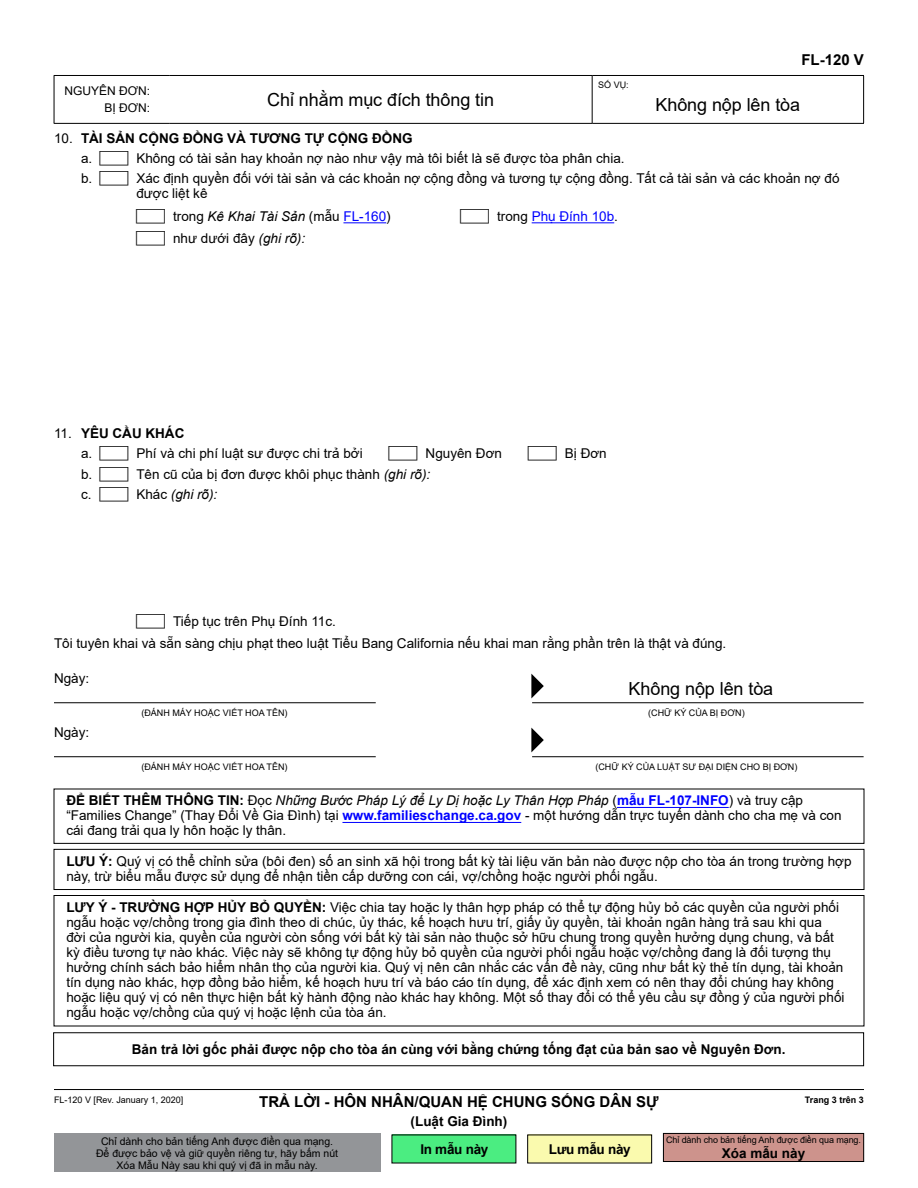
<style>
.page{position:relative;width:918px;height:1188px;background:#fff}
.page>*{position:absolute;margin:0;border:0;box-sizing:border-box;transform-origin:0 0}
.t1{font:30px "Checkbox";color:#000}
.t2{font:18px "Arial";letter-spacing:-.005em;color:#000}
.t3{font:700 15px "Arial";color:#000}
.t4{font:13.5px/15px "Arial";color:#000}
.t5{font:700 13.5px/20.2px "Arial";color:#000}
.t6{font:italic 13.5px "Arial";color:#000}
.t7{font:13.5px "Arial";color:#00f}
.t8{font:700 13.5px "Arial";letter-spacing:-.02em;color:#000}
.t9{font:12px/17.2px "Arial";color:#000;text-align:right}
.t10{font:10.5px/12px "Arial";color:#000;text-align:center}
.t11{font:9px "Arial";color:#000}
.t12{font:700 9px "Arial";color:#000}
.s1{font-weight:400}
.s2{font-style:normal}
.s3{font-style:normal;color:#00f}
.s4{color:#000}
.s5{font-style:italic}
.s6{font-weight:700}
.s7{font-weight:700;color:#00f}
</style>
<div class="page">
<hr style="left:54px;top:75px;width:115px;height:1px;background:#000">
<hr style="left:54px;top:76px;width:1px;height:47px;background:#000">
<hr style="left:169px;top:75px;width:423px;height:1px;background:#000">
<hr style="left:592px;top:75px;width:272px;height:1px;background:#000">
<hr style="left:863px;top:76px;width:1px;height:47px;background:#000">
<hr style="left:54px;top:123px;width:115px;height:1px;background:#000">
<hr style="left:169px;top:123px;width:423px;height:1px;background:#000">
<hr style="left:592px;top:123px;width:272px;height:1px;background:#000">
<hr style="left:592px;top:76px;width:1px;height:47px;background:#000">
<hr style="left:54px;top:1089px;width:810px;height:1px;background:#000">
<hr style="left:343px;top:222px;width:43px;height:1px;background:#00f">
<hr style="left:532px;top:222px;width:82px;height:1px;background:#00f">
<hr style="left:54px;top:702px;width:322px;height:1px;background:#000">
<hr style="left:532px;top:702px;width:332px;height:1px;background:#000">
<svg style="left:531px;top:674px;width:13px;height:24px"></svg>
<hr style="left:54px;top:756px;width:322px;height:1px;background:#000">
<hr style="left:532px;top:756px;width:332px;height:1px;background:#000">
<svg style="left:531px;top:728px;width:13px;height:24px"></svg>
<hr style="left:617px;top:807px;width:112px;height:1px;background:#00f">
<hr style="left:342px;top:822px;width:179px;height:1px;background:#00f">
<div style="left:54px;top:789px;width:810px;height:55px;border:1px solid #000"></div>
<div style="left:54px;top:849px;width:810px;height:41px;border:1px solid #000"></div>
<div style="left:54px;top:895px;width:810px;height:131px;border:1px solid #000"></div>
<div style="left:54px;top:1133px;width:326px;height:39px;background:#939598"></div>
<div style="left:392px;top:1135px;width:124px;height:28px;background:#4bed81"></div>
<div style="left:528px;top:1135px;width:124px;height:28px;background:#fafaae"></div>
<div style="left:663px;top:1133px;width:201px;height:29px;background:#cd938c"></div>
<div style="left:663px;top:1133px;width:201px;height:29px;border:1px solid #000"></div>
<p class="t9" style="left:64px;top:82px;width:87px">NGUYÊN ĐƠN:<br>BỊ ĐƠN:</p>
<h2 class="t2" style="left:267px;top:87px;width:228px">Chỉ nhằm mục đích thông tin</h2>
<p class="t11" style="left:598px;top:79px;width:32px">SỐ VỤ:</p>
<p class="t5" style="left:81px;top:128px;width:333px;text-indent:-27px"><span class="s1">10.</span> TÀI SẢN CỘNG ĐỒNG VÀ TƯƠNG TỰ CỘNG ĐỒNG <span class="s1">a.</span></p>
<h1 class="t1" style="left:99px;top:138px;width:31px">*</h1>
<p class="t4" style="left:136px;top:151px;width:490px">Không có tài sản hay khoản nợ nào như vậy mà tôi biết là sẽ được tòa phân chia.</p>
<p class="t3" style="left:801px;top:49px;width:64px">FL-120 V</p>
<h2 class="t2" style="left:656px;top:93px;width:146px">Không nộp lên tòa</h2>
<p class="t4" style="left:81px;top:171px;width:13px">b.</p>
<h1 class="t1" style="left:99px;top:158px;width:31px">*</h1>
<p class="t4" style="left:136px;top:171px;width:705px">Xác định quyền đối với tài sản và các khoản nợ cộng đồng và tương tự cộng đồng. Tất cả tài sản và các khoản nợ đó được liệt kê</p>
<h1 class="t1" style="left:136px;top:196px;width:31px">*</h1>
<p class="t6" style="left:173px;top:207px;width:219px"><span class="s2">trong</span> Kê Khai Tài Sản <span class="s2">(mẫu</span> <span class="s3">FL-160</span><span class="s2">)</span></p>
<h1 class="t1" style="left:460px;top:196px;width:31px">*</h1>
<p class="t7" style="left:497px;top:207px;width:122px"><span class="s4">trong</span> Phụ Đính 10b<span class="s4">.</span></p>
<h1 class="t1" style="left:136px;top:218px;width:31px">*</h1>
<p class="t4" style="left:173px;top:231px;width:133px">như dưới đây <span class="s5">(ghi rõ):</span></p>
<p class="t5" style="left:81px;top:423px;width:105px;text-indent:-27px"><span class="s1">11.</span> YÊU CẦU KHÁC <span class="s1">a.</span></p>
<h1 class="t1" style="left:99px;top:433px;width:31px">*</h1>
<p class="t4" style="left:136px;top:446px;width:228px">Phí và chi phí luật sư được chi trả bởi</p>
<h1 class="t1" style="left:388px;top:433px;width:31px">*</h1>
<p class="t4" style="left:426px;top:446px;width:78px">Nguyên Đơn</p>
<h1 class="t1" style="left:528px;top:433px;width:31px">*</h1>
<p class="t4" style="left:565px;top:446px;width:43px">Bị Đơn</p>
<p class="t4" style="left:81px;top:466px;width:13px">b.</p>
<h1 class="t1" style="left:99px;top:454px;width:31px">*</h1>
<p class="t4" style="left:136px;top:466px;width:295px">Tên cũ của bị đơn được khôi phục thành <span class="s5">(ghi rõ):</span></p>
<p class="t4" style="left:81px;top:487px;width:12px">c.</p>
<h1 class="t1" style="left:99px;top:474px;width:31px">*</h1>
<p class="t6" style="left:136px;top:485px;width:83px"><span class="s2">Khác</span> (ghi rõ):</p>
<p class="t4" style="left:54px;top:611px;width:674px;line-height:21.9px;text-indent:119px">Tiếp tục trên Phụ Đính 11c.<br>Tôi tuyên khai và sẵn sàng chịu phạt theo luật Tiểu Bang California nếu khai man rằng phần trên là thật và đúng.</p>
<p class="t4" style="left:54px;top:670px;width:37px">Ngày:</p>
<p class="t11" style="left:141px;top:706px;width:148px">(ĐÁNH MÁY HOẶC VIẾT HOA TÊN)</p>
<p class="t11" style="left:648px;top:706px;width:98px">(CHỮ KÝ CỦA BỊ ĐƠN)</p>
<h1 class="t1" style="left:136px;top:601px;width:31px">*</h1>
<h2 class="t2" style="left:629px;top:677px;width:146px">Không nộp lên tòa</h2>
<p class="t4" style="left:54px;top:724px;width:37px">Ngày:</p>
<p class="t11" style="left:141px;top:760px;width:148px">(ĐÁNH MÁY HOẶC VIẾT HOA TÊN)</p>
<p class="t11" style="left:595px;top:760px;width:203px">(CHỮ KÝ CỦA LUẬT SƯ ĐẠI DIỆN CHO BỊ ĐƠN)</p>
<p class="t4" style="left:66px;top:793px;width:777px"><span class="s6">ĐỂ BIẾT THÊM THÔNG TIN:</span> Đọc <span class="s5">Những Bước Pháp Lý để Ly Dị hoặc Ly Thân Hợp Pháp</span> (<span class="s7">mẫu FL-107-INFO</span>) và truy cập “Families Change” (Thay Đổi Về Gia Đình) tại <span class="s7">www.familieschange.ca.gov</span> - một hướng dẫn trực tuyến dành cho cha mẹ và con cái đang trải qua ly hôn hoặc ly thân.</p>
<p class="t4" style="left:66px;top:853px;width:787px"><span class="s6">LƯU Ý:</span> Quý vị có thể chỉnh sửa (bôi đen) số an sinh xã hội trong bất kỳ tài liệu văn bản nào được nộp cho tòa án trong trường hợp này, trừ biểu mẫu được sử dụng để nhận tiền cấp dưỡng con cái, vợ/chồng hoặc người phối ngẫu.</p>
<p class="t4" style="left:66px;top:899px;width:780px"><span class="s6">LƯY Ý - TRƯỜNG HỢP HỦY BỎ QUYỀN:</span> Việc chia tay hoặc ly thân hợp pháp có thể tự động hủy bỏ các quyền của người phối ngẫu hoặc vợ/chồng trong gia đình theo di chúc, ủy thác, kế hoạch hưu trí, giấy ủy quyền, tài khoản ngân hàng trả sau khi qua đời của người kia, quyền của người còn sống với bất kỳ tài sản nào thuộc sở hữu chung trong quyền hưởng dụng chung, và bất kỳ điều tương tự nào khác. Việc này sẽ không tự động hủy bỏ quyền của người phối ngẫu hoặc vợ/chồng đang là đối tượng thụ hưởng chính sách bảo hiểm nhân thọ của người kia. Quý vị nên cân nhắc các vấn đề này, cũng như bất kỳ thẻ tín dụng, tài khoản tín dụng nào khác, hợp đồng bảo hiểm, kế hoạch hưu trí và báo cáo tín dụng, để xác định xem có nên thay đổi chúng hay không hoặc liệu quý vị có nên thực hiện bất kỳ hành động nào khác hay không. Một số thay đổi có thể yêu cầu sự đồng ý của người phối ngẫu hoặc vợ/chồng của quý vị hoặc lệnh của tòa án.</p>
<p class="t5" style="left:132px;top:1039px;width:655px">Bản trả lời gốc phải được nộp cho tòa án cùng với bằng chứng tống đạt của bản sao về Nguyên Đơn.</p>
<p class="t11" style="left:54px;top:1093px;width:131px">FL-120 V [Rev. January 1, 2020]</p>
<p class="t10" style="left:96px;top:1135px;width:244px">Chỉ dành cho bản tiếng Anh được điền qua mạng.<br>Để được bảo vệ và giữ quyền riêng tư, hãy bấm nút<br>Xóa Mẫu Này sau khi quý vị đã in mẫu này.</p>
<p class="t5" style="left:420px;top:1139px;width:70px">In mẫu này</p>
<p class="t8" style="left:549px;top:1140px;width:84px">Lưu mẫu này</p>
<p class="t3" style="left:259px;top:1091px;width:401px">TRẢ LỜI - HÔN NHÂN/QUAN HỆ CHUNG SỐNG DÂN SỰ</p>
<p class="t5" style="left:411px;top:1111px;width:98px">(Luật Gia Đình)</p>
<p class="t12" style="left:805px;top:1093px;width:61px">Trang 3 trên 3</p>
<p class="t11" style="left:666px;top:1134px;width:196px">Chỉ dành cho bản tiếng Anh được điền qua mạng.</p>
<p class="t5" style="left:722px;top:1144px;width:85px">Xóa mẫu này</p>
</div>
